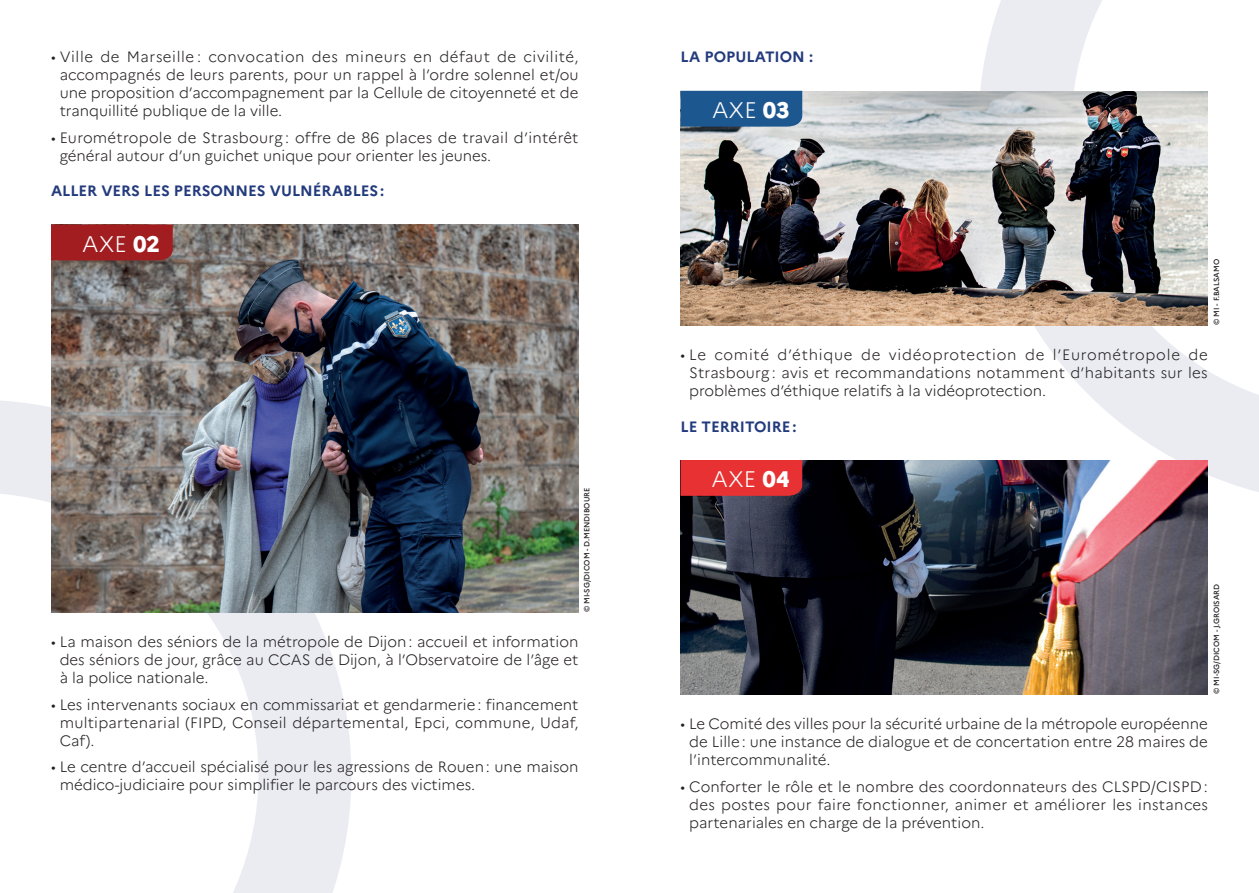
<style>
.page{position:relative;width:1259px;height:893px;background:#fff}
.page>*{position:absolute;margin:0;border:0;box-sizing:border-box;transform-origin:0 0}
.t1{font:300 22.5px "Marianne";color:#fff}
.t2{font:300 15px/18px "Marianne";color:#231f20;text-align:justify}
.t3{font:700 15px "Marianne";color:#233b7d}
.t4{font:500 7.5px "Marianne";color:#231f20}
.s1{font-weight:800}
</style>
<div class="page">
<svg style="left:0;top:401px;width:351px;height:492px"></svg>
<svg style="left:978px;top:0;width:281px;height:492px"></svg>
<img style="left:51px;top:224px;width:527px;height:388px">
<div style="left:51px;top:225px;width:124px;height:35px;background:#a11d20"></div>
<img style="left:680px;top:92px;width:528px;height:233px">
<div style="left:680px;top:91px;width:124px;height:36px;background:#1c5790"></div>
<img style="left:680px;top:460px;width:528px;height:234px">
<div style="left:680px;top:460px;width:124px;height:36px;background:#e73132"></div>
<p class="t2" style="left:60px;top:48px;width:520px;text-indent:-9px">• Ville de Marseille : convocation des mineurs en défaut de civilité, accompagnés de leurs parents, pour un rappel à l’ordre solennel et/ou une proposition d’accompagnement par la Cellule de citoyenneté et de tranquillité publique de la ville.</p>
<p class="t2" style="left:60px;top:128px;width:520px;text-indent:-9px">• Eurométropole de Strasbourg : offre de 86 places de travail d’intérêt général autour d’un guichet unique pour orienter les jeunes.</p>
<p class="t3" style="left:51px;top:181px;width:335px">ALLER VERS LES PERSONNES VULNÉRABLES:</p>
<h1 class="t1" style="left:82px;top:230px;width:79px">AXE <span class="s1">02</span></h1>
<p class="t4" style="left:582px;top:612px;width:126px;rotate:-90deg">© MI-SG/DICOM - D.MENDIBOURE</p>
<p class="t2" style="left:60px;top:633px;width:520px;text-indent:-9px">• La maison des séniors de la métropole de Dijon: accueil et information des séniors de jour, grâce au CCAS de Dijon, à l’Observatoire de l’âge et à la police nationale.</p>
<p class="t2" style="left:60px;top:695px;width:520px;text-indent:-9px">• Les intervenants sociaux en commissariat et gendarmerie: financement multipartenarial (FIPD, Conseil départemental, Epci, commune, Udaf, Caf).</p>
<p class="t2" style="left:60px;top:758px;width:520px;text-indent:-9px">• Le centre d’accueil spécialisé pour les agressions de Rouen: une maison médico-judiciaire pour simplifier le parcours des victimes.</p>
<p class="t3" style="left:680px;top:48px;width:134px">LA POPULATION :</p>
<h1 class="t1" style="left:712px;top:96px;width:79px">AXE <span class="s1">03</span></h1>
<p class="t4" style="left:1211px;top:325px;width:67px;rotate:-90deg">© MI - F.BALSAMO</p>
<p class="t2" style="left:689px;top:346px;width:520px;text-indent:-9px">• Le comité d’éthique de vidéoprotection de l’Eurométropole de Strasbourg : avis et recommandations notamment d’habitants sur les problèmes d’éthique relatifs à la vidéoprotection.</p>
<p class="t3" style="left:680px;top:417px;width:117px">LE TERRITOIRE:</p>
<h1 class="t1" style="left:711px;top:465px;width:80px">AXE <span class="s1">04</span></h1>
<p class="t4" style="left:1211px;top:694px;width:112px;rotate:-90deg">© MI-SG/DICOM - J.GROISARD</p>
<p class="t2" style="left:689px;top:715px;width:520px;text-indent:-9px">• Le Comité des villes pour la sécurité urbaine de la métropole européenne de Lille: une instance de dialogue et de concertation entre 28 maires de l’intercommunalité.</p>
<p class="t2" style="left:689px;top:777px;width:520px;text-indent:-9px">• Conforter le rôle et le nombre des coordonnateurs des CLSPD/CISPD : des postes pour faire fonctionner, animer et améliorer les instances partenariales en charge de la prévention.</p>
</div>
